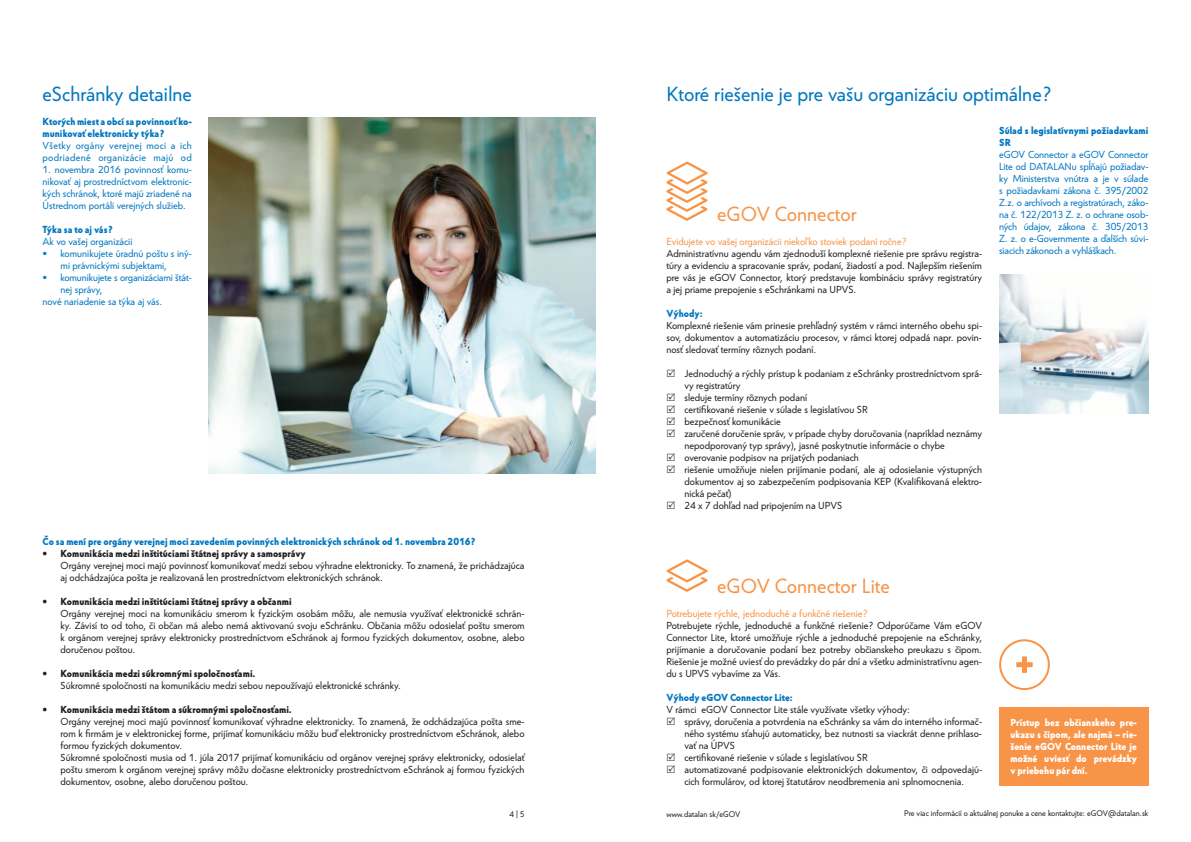
<style>
.page{position:relative;width:1191px;height:842px;background:#fff}
.page>*{position:absolute;margin:0;border:0;box-sizing:border-box;transform-origin:0 0}
.t1{font:20px "Corsica SX";color:#0077c0}
.t2{font:20px "Corsica SX";color:#f79447}
.t3{font:10px/12px "Corsica SX";color:#231f20}
.t4{font:10px/12px "Corsica SX";color:#0077c0;text-align:justify}
.t5{font:700 10px/12px "Corsica SX";color:#0077c0}
.t6{font:700 10px "Corsica SX";color:#231f20}
.t7{font:700 10px/12px "Corsica SX";color:#fff;text-align:justify}
.t8{font:10px "Corsica SX";color:#f79447}
.t9{font:10px/12px "Corsica SX";letter-spacing:.03em;color:#0077c0}
.t10{font:8px "Corsica SX";color:#231f20}
</style>
<div class="page">
<img style="left:209px;top:118px;width:386px;height:355px">
<img style="left:999px;top:275px;width:149px;height:139px">
<svg style="left:666px;top:162px;width:41px;height:59px"></svg>
<svg style="left:666px;top:559px;width:41px;height:33px"></svg>
<div style="left:999px;top:707px;width:149px;height:78px;background:#f79447"></div>
<svg style="left:999px;top:639px;width:50px;height:51px"></svg>
<h1 class="t1" style="left:43px;top:81px;width:151px">eSchránky detailne</h1>
<p class="t5" style="left:43px;top:115px;width:151px">Ktorých miest a obcísa povinnosť ko&shy;munikovať elektronicky týka?</p>
<p class="t9" style="left:43px;top:139px;width:151px">Všetky orgány verejnej moci a ich podriadené organizácie majú od</p>
<p class="t4" style="left:43px;top:163px;width:151px">1. novembra 2016 povinnosť komu&shy;nikovať aj prostredníctvom elektronic&shy;kých schránok, ktoré majú zriadené na Ústrednom portáli verejných služieb.</p>
<p class="t5" style="left:43px;top:223px;width:72px">Týka sa to aj vás?</p>
<p class="t4" style="left:43px;top:235px;width:91px">Ak vo vašej organizácii</p>
<p class="t4" style="left:61px;top:247px;width:133px;text-indent:-18px">• komunikujete úradnú poštu s iný&shy;mi právnickými subjektami,</p>
<p class="t4" style="left:43px;top:271px;width:151px">• komunikujete s organizáciami štát-</p>
<p class="t4" style="left:61px;top:283px;width:43px">nej správy,</p>
<p class="t4" style="left:43px;top:295px;width:121px">nové nariadenie sa týka aj vás.</p>
<p class="t5" style="left:43px;top:536px;width:434px">Čo sa mení pre orgány verejnej moci zavedením povinných elektronických schránok od 1. novembra 2016?</p>
<p class="t6" style="left:43px;top:547px;width:265px">• Komunikácia medzi inštitúciami štátnej správy a samosprávy</p>
<p class="t3" style="left:61px;top:560px;width:465px">Orgány verejnej moci majú povinnosť komunikovať medzi sebou výhradne elektronicky. To znamená, že prichádzajúca aj odchádzajúca pošta je realizovaná len prostredníctvom elektronických schránok.</p>
<p class="t6" style="left:43px;top:595px;width:251px">• Komunikácia medzi inštitúciami štátnej správy a občanmi</p>
<p class="t3" style="left:61px;top:608px;width:465px;text-align:justify">Orgány verejnej moci na komunikáciu smerom k fyzickým osobám môžu, ale nemusia využívať elektronické schrán&shy;ky. Závisí to od toho, či občan má alebo nemá aktivovanú svoju eSchránku. Občania môžu odosielať poštu smerom k orgánom verejnej správy elektronicky prostredníctvom eSchránok aj formou fyzických dokumentov, osobne, alebo doručenou poštou.</p>
<p class="t6" style="left:43px;top:667px;width:214px">• Komunikácia medzi súkromnými spoločnosťami.</p>
<p class="t3" style="left:61px;top:680px;width:342px">Súkromné spoločnosti na komunikáciu medzi sebou nepoužívajú elektronické schránky.</p>
<p class="t6" style="left:43px;top:703px;width:251px">• Komunikácia medzi štátom a súkromnými spoločnosťami.</p>
<p class="t3" style="left:61px;top:716px;width:465px">Orgány verejnej moci majú povinnosť komunikovať výhradne elektronicky. To znamená, že odchádzajúca pošta sme&shy;rom k firmám je v elektronickej forme, prijímať komunikáciu môžu buď elektronicky prostredníctvom eSchránok, alebo formou fyzických dokumentov.<br>Súkromné spoločnosti musia od 1. júla 2017 prijímať komunikáciu od orgánov verejnej správy elektronicky, odosielať poštu smerom k orgánom verejnej správy môžu dočasne elektronicky prostredníctvom eSchránok aj formou fyzických dokumentov, osobne, alebo doručenou poštou.</p>
<p class="t10" style="left:509px;top:809px;width:16px">4 | 5</p>
<h1 class="t1" style="left:666px;top:81px;width:387px">Ktoré riešenie je pre vašu organizáciu optimálne?</h1>
<h1 class="t2" style="left:717px;top:202px;width:141px">eGOV Connector</h1>
<p class="t8" style="left:666px;top:236px;width:242px">Evidujete vo vašej organizácii niekoľko stoviek podaní ročne?</p>
<p class="t3" style="left:666px;top:248px;width:317px;text-align:justify">Administratívnu agendu vám zjednoduší komplexné riešenie pre správu registra&shy;túry a evidenciu a spracovanie správ, podaní, žiadostí a pod. Najlepším riešením pre vás je eGOV Connector, ktorý predstavuje kombináciu správy registratúry a jej priame prepojenie s eSchránkami na UPVS.</p>
<p class="t5" style="left:666px;top:308px;width:38px">Výhody:</p>
<p class="t3" style="left:666px;top:320px;width:317px;text-align:justify">Komplexné riešenie vám prinesie prehľadný systém v rámci interného obehu spi&shy;sov, dokumentov a automatizáciu procesov, v rámci ktorej odpadá napr. povin&shy;nosť sledovať termíny rôznych podaní.</p>
<p class="t3" style="left:684px;top:368px;width:299px">Jednoduchý a rýchly prístup k podaniam z eSchránky prostredníctvom sprá&shy;vy registratúry<br>sleduje termíny rôznych podaní<br>certifikované riešenie v súlade s legislatívou SR<br>bezpečnosť komunikácie<br>zaručené doručenie správ, v prípade chyby doručovania (napríklad neznámy nepodporovaný typ správy), jasné poskytnutie informácie o chybe overovanie podpisov na prijatých podaniach<br>riešenie umožňuje nielen prijímanie podaní, ale aj odosielanie výstupných dokumentov aj so zabezpečením podpisovania KEP (Kvalifikovaná elektro&shy;nická pečať)<br>24 x 7 dohľad nad pripojením na UPVS</p>
<p class="t5" style="left:999px;top:125px;width:151px">Súlad s legislatívnymi požiadavkami<br>SR</p>
<p class="t4" style="left:999px;top:149px;width:151px">eGOV Connector a eGOV Connector Lite od DATALANu spĺňajú požiadav&shy;ky Ministerstva vnútra a je v súlade s požiadavkami zákona č. 395/2002<br>Z.z. o archívoch a registratúrach, záko&shy;na č. 122/2013 Z. z. o ochrane osob&shy;ných údajov, zákona č. 305/2013<br>Z. z. o e-Governmente a ďalších súvi&shy;siacich zákonoch a vyhláškach.</p>
<h1 class="t2" style="left:717px;top:574px;width:174px">eGOV Connector Lite</h1>
<p class="t8" style="left:666px;top:608px;width:203px">Potrebujete rýchle, jednoduché a funkčné riešenie?</p>
<p class="t3" style="left:666px;top:620px;width:317px;text-align:justify">Potrebujete rýchle, jednoduché a funkčné riešenie? Odporúčame Vám eGOV Connector Lite, ktoré umožňuje rýchle a jednoduché prepojenie na eSchránky, prijímanie a doručovanie podaní bez potreby občianskeho preukazu s čipom.<br>Riešenie je možné uviesť do prevádzky do pár dní a všetku administratívnu agen&shy;du s UPVS vybavíme za Vás.</p>
<p class="t5" style="left:666px;top:692px;width:128px">Výhody eGOV Connector Lite:</p>
<p class="t3" style="left:684px;top:704px;width:299px;text-indent:-18px">V rámci eGOV Connector Lite stále využívate všetky výhody:<br>správy, doručenia a potvrdenia na eSchránky sa vám do interného informač&shy;ného systému sťahujú automaticky, bez nutnosti sa viackrát denne prihlaso&shy;vať na ÚPVS<br>certifikované riešenie v súlade s legislatívou SR<br>automatizované podpisovanie elektronických dokumentov, či odpovedajú&shy;cich formulárov, od ktorej štatutárov neodbremenia ani splnomocnenia.</p>
<p class="t7" style="left:1010px;top:716px;width:128px">Prístup bez občianskeho pre&shy;ukazu s čipom, ale najmä – rie&shy;šenie eGOV Connector Lite je možné uviesť do prevádzky v priebehu pár dní.</p>
<p class="t10" style="left:904px;top:808px;width:246px">Pre viac informácií o aktuálnej ponuke a cene kontaktujte: eGOV@datalan.sk</p>
<p class="t10" style="left:666px;top:809px;width:76px">www.datalan sk/eGOV</p>
</div>
